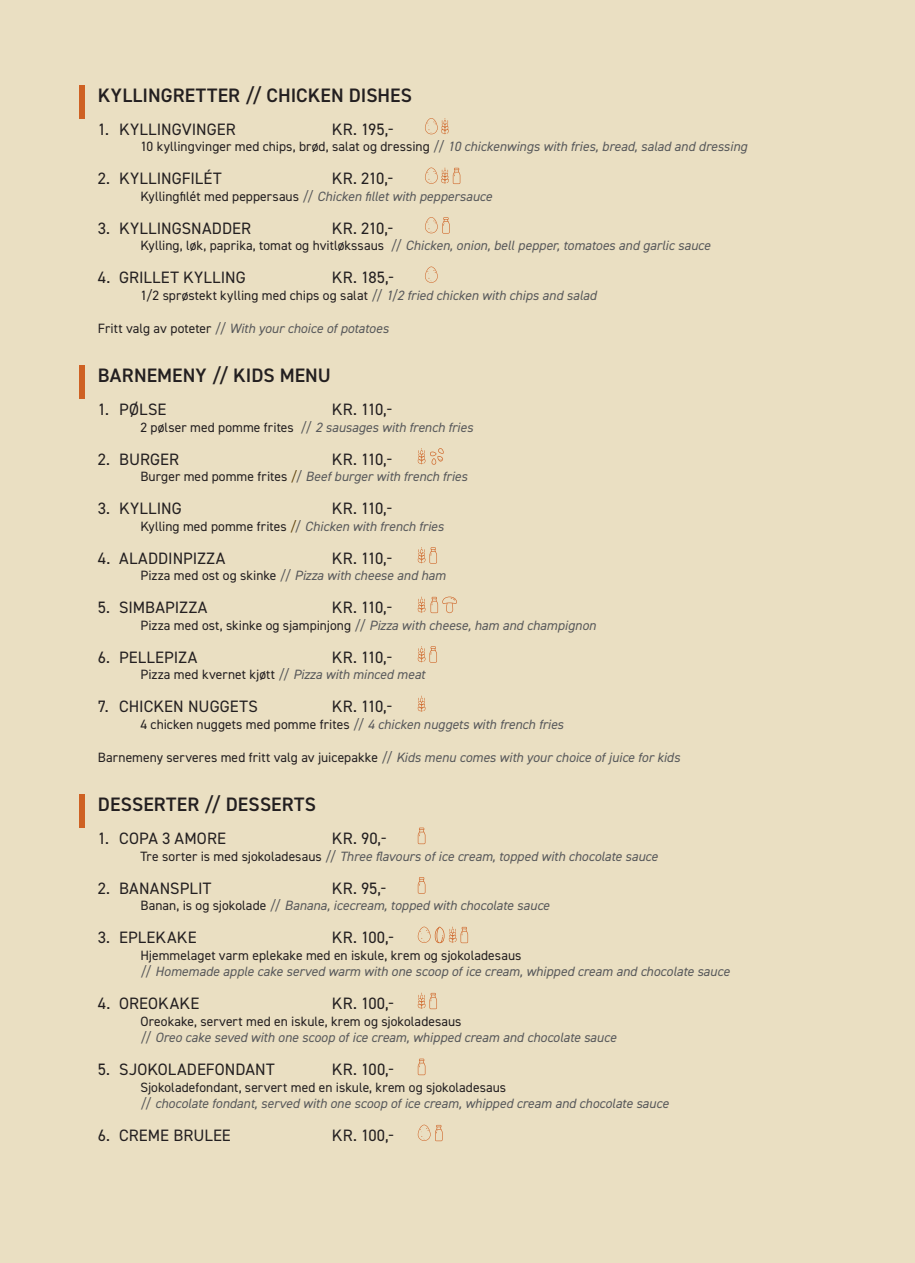
<style>
.page{position:relative;width:915px;height:1263px;background:#fff}
.page>*{position:absolute;margin:0;border:0;box-sizing:border-box;transform-origin:0 0}
.Små_overskrifter{font:600 19.5px "DIN2014";letter-spacing:.005em;color:#231f20}
.Meny_overskrift{font:16.5px "DIN2014";letter-spacing:.005em;color:#231f20}
.Menytekst_norsk{font:italic 13.5px "DIN2014";letter-spacing:-.005em;color:#57585a}
.Menytekst_engelsk{font:italic 13.5px "DIN2014";color:#57585a}
.Menytekst_norsk-2{font:13.5px "DIN2014";letter-spacing:.005em;color:#231f20}
.s1{font-style:normal;color:#231f20}
.s2{font-style:italic;color:#57585a}
.s3{color:#64460f}
</style>
<div class="page">
<div style="left:0;top:0;width:914px;height:1263px;background:#eadfc2"></div>
<div style="left:79px;top:85px;width:6px;height:33px;background:#ce6123"></div>
<div style="left:79px;top:366px;width:6px;height:33px;background:#ce6123"></div>
<div style="left:79px;top:795px;width:6px;height:33px;background:#ce6123"></div>
<svg style="left:425px;top:118px;width:23px;height:16px"></svg>
<svg style="left:425px;top:217px;width:24px;height:17px"></svg>
<svg style="left:417px;top:1125px;width:25px;height:16px"></svg>
<svg style="left:425px;top:168px;width:35px;height:16px"></svg>
<svg style="left:425px;top:267px;width:12px;height:16px"></svg>
<svg style="left:417px;top:597px;width:39px;height:16px"></svg>
<svg style="left:417px;top:547px;width:20px;height:17px"></svg>
<svg style="left:417px;top:646px;width:20px;height:17px"></svg>
<svg style="left:417px;top:828px;width:8px;height:16px"></svg>
<svg style="left:417px;top:877px;width:8px;height:17px"></svg>
<svg style="left:417px;top:1059px;width:8px;height:16px"></svg>
<svg style="left:417px;top:696px;width:8px;height:16px"></svg>
<svg style="left:417px;top:448px;width:26px;height:17px"></svg>
<svg style="left:417px;top:927px;width:51px;height:16px"></svg>
<svg style="left:417px;top:993px;width:20px;height:16px"></svg>
<p class="Små_overskrifter" style="left:98px;top:82px;width:315px">KYLLINGRETTER // CHICKEN DISHES</p>
<p class="Meny_overskrift" style="left:98px;top:119px;width:139px">1. KYLLINGVINGER</p>
<p class="Meny_overskrift" style="left:332px;top:119px;width:63px">KR. 195,-</p>
<p class="Menytekst_norsk" style="left:140px;top:138px;width:608px"><span class="s1">10 kyllingvinger med chips, brød, salat og dressing</span> // 10 chickenwings with fries, bread, salad and dressing</p>
<p class="Meny_overskrift" style="left:98px;top:168px;width:125px">2. KYLLINGFILÉT</p>
<p class="Meny_overskrift" style="left:332px;top:168px;width:63px">KR. 210,-</p>
<p class="Menytekst_norsk" style="left:140px;top:187px;width:353px"><span class="s1">Kyllingfilét med peppersaus</span> // Chicken fillet with peppersauce</p>
<p class="Meny_overskrift" style="left:98px;top:218px;width:155px">3. KYLLINGSNADDER</p>
<p class="Meny_overskrift" style="left:332px;top:218px;width:63px">KR. 210,-</p>
<p class="Menytekst_norsk" style="left:140px;top:237px;width:571px"><span class="s1">Kylling, løk, paprika, tomat og hvitløkssaus</span> // Chicken, onion, bell pepper, tomatoes and garlic sauce</p>
<p class="Meny_overskrift" style="left:98px;top:267px;width:149px">4. GRILLET KYLLING</p>
<p class="Meny_overskrift" style="left:332px;top:267px;width:63px">KR. 185,-</p>
<p class="Menytekst_norsk-2" style="left:140px;top:286px;width:457px">1/2 sprøstekt kylling med chips og salat <span class="s2">// 1/2 fried chicken with chips and salad</span></p>
<p class="Menytekst_norsk" style="left:98px;top:319px;width:292px"><span class="s1">Fritt valg av poteter</span> // With your choice of potatoes</p>
<p class="Små_overskrifter" style="left:98px;top:362px;width:234px">BARNEMENY // KIDS MENU</p>
<p class="Meny_overskrift" style="left:98px;top:399px;width:70px">1. PØLSE</p>
<p class="Meny_overskrift" style="left:332px;top:399px;width:61px">KR. 110,-</p>
<p class="Menytekst_norsk" style="left:140px;top:418px;width:334px"><span class="s1">2 pølser med pomme frites</span> // 2 sausages with french fries</p>
<p class="Meny_overskrift" style="left:98px;top:449px;width:83px">2. BURGER</p>
<p class="Meny_overskrift" style="left:332px;top:449px;width:61px">KR. 110,-</p>
<p class="Menytekst_norsk" style="left:140px;top:468px;width:328px"><span class="s1">Burger med pomme frites</span> <span class="s3">/</span>/ Beef burger with french fries</p>
<p class="Meny_overskrift" style="left:98px;top:498px;width:85px">3. KYLLING</p>
<p class="Meny_overskrift" style="left:332px;top:498px;width:61px">KR. 110,-</p>
<p class="Menytekst_norsk" style="left:140px;top:517px;width:305px"><span class="s1">Kylling med pomme frites</span> <span class="s3">/</span>/ Chicken with french fries</p>
<p class="Meny_overskrift" style="left:98px;top:548px;width:129px">4. ALADDINPIZZA</p>
<p class="Meny_overskrift" style="left:332px;top:548px;width:61px">KR. 110,-</p>
<p class="Menytekst_norsk" style="left:140px;top:567px;width:307px"><span class="s1">Pizza med ost og skinke</span> // Pizza with cheese and ham</p>
<p class="Meny_overskrift" style="left:98px;top:597px;width:111px">5. SIMBAPIZZA</p>
<p class="Meny_overskrift" style="left:332px;top:597px;width:61px">KR. 110,-</p>
<p class="Menytekst_norsk" style="left:140px;top:616px;width:457px"><span class="s1">Pizza med ost, skinke og sjampinjong</span> // Pizza with cheese, ham and champignon</p>
<p class="Meny_overskrift" style="left:98px;top:647px;width:101px">6. PELLEPIZA</p>
<p class="Meny_overskrift" style="left:332px;top:647px;width:61px">KR. 110,-</p>
<p class="Menytekst_norsk" style="left:140px;top:666px;width:286px"><span class="s1">Pizza med kvernet kjøtt</span> // Pizza with minced meat</p>
<p class="Meny_overskrift" style="left:98px;top:696px;width:161px">7. CHICKEN NUGGETS</p>
<p class="Meny_overskrift" style="left:332px;top:696px;width:61px">KR. 110,-</p>
<p class="Menytekst_norsk" style="left:140px;top:715px;width:424px"><span class="s1">4 chicken nuggets med pomme frites</span> // 4 chicken nuggets with french fries</p>
<p class="Menytekst_norsk" style="left:98px;top:748px;width:583px"><span class="s1">Barnemeny serveres med fritt valg av juicepakke</span> // Kids menu comes with your choice of juice for kids</p>
<p class="Små_overskrifter" style="left:98px;top:791px;width:219px">DESSERTER // DESSERTS</p>
<p class="Meny_overskrift" style="left:98px;top:828px;width:130px">1. COPA 3 AMORE</p>
<p class="Meny_overskrift" style="left:332px;top:828px;width:56px">KR. 90,-</p>
<p class="Menytekst_norsk" style="left:140px;top:847px;width:518px"><span class="s1">Tre sorter is med sjokoladesaus</span> // Three flavours of ice cream, topped with chocolate sauce</p>
<p class="Meny_overskrift" style="left:98px;top:878px;width:115px">2. BANANSPLIT</p>
<p class="Meny_overskrift" style="left:332px;top:878px;width:56px">KR. 95,-</p>
<p class="Menytekst_norsk" style="left:140px;top:897px;width:410px"><span class="s1">Banan, is og sjokolade</span> // Banana, icecream, topped with chocolate sauce</p>
<p class="Meny_overskrift" style="left:98px;top:927px;width:100px">3. EPLEKAKE</p>
<p class="Meny_overskrift" style="left:332px;top:927px;width:63px">KR. 100,-</p>
<p class="Menytekst_norsk-2" style="left:140px;top:946px;width:382px">Hjemmelaget varm eplekake med en iskule, krem og sjokoladesaus</p>
<p class="Menytekst_engelsk" style="left:140px;top:963px;width:590px">// Homemade apple cake served warm with one scoop of ice cream, whipped cream and chocolate sauce</p>
<p class="Meny_overskrift" style="left:98px;top:993px;width:103px">4. OREOKAKE</p>
<p class="Meny_overskrift" style="left:332px;top:993px;width:63px">KR. 100,-</p>
<p class="Menytekst_norsk-2" style="left:140px;top:1012px;width:322px">Oreokake, servert med en iskule, krem og sjokoladesaus</p>
<p class="Menytekst_engelsk" style="left:140px;top:1029px;width:477px">// Oreo cake seved with one scoop of ice cream, whipped cream and chocolate sauce</p>
<p class="Meny_overskrift" style="left:98px;top:1059px;width:178px">5. SJOKOLADEFONDANT</p>
<p class="Meny_overskrift" style="left:332px;top:1059px;width:63px">KR. 100,-</p>
<p class="Menytekst_norsk-2" style="left:140px;top:1078px;width:367px">Sjokoladefondant, servert med en iskule, krem og sjokoladesaus</p>
<p class="Menytekst_engelsk" style="left:140px;top:1095px;width:529px">// chocolate fondant, served with one scoop of ice cream, whipped cream and chocolate sauce</p>
<p class="Meny_overskrift" style="left:98px;top:1125px;width:134px">6. CREME BRULEE</p>
<p class="Meny_overskrift" style="left:332px;top:1125px;width:63px">KR. 100,-</p>
</div>
